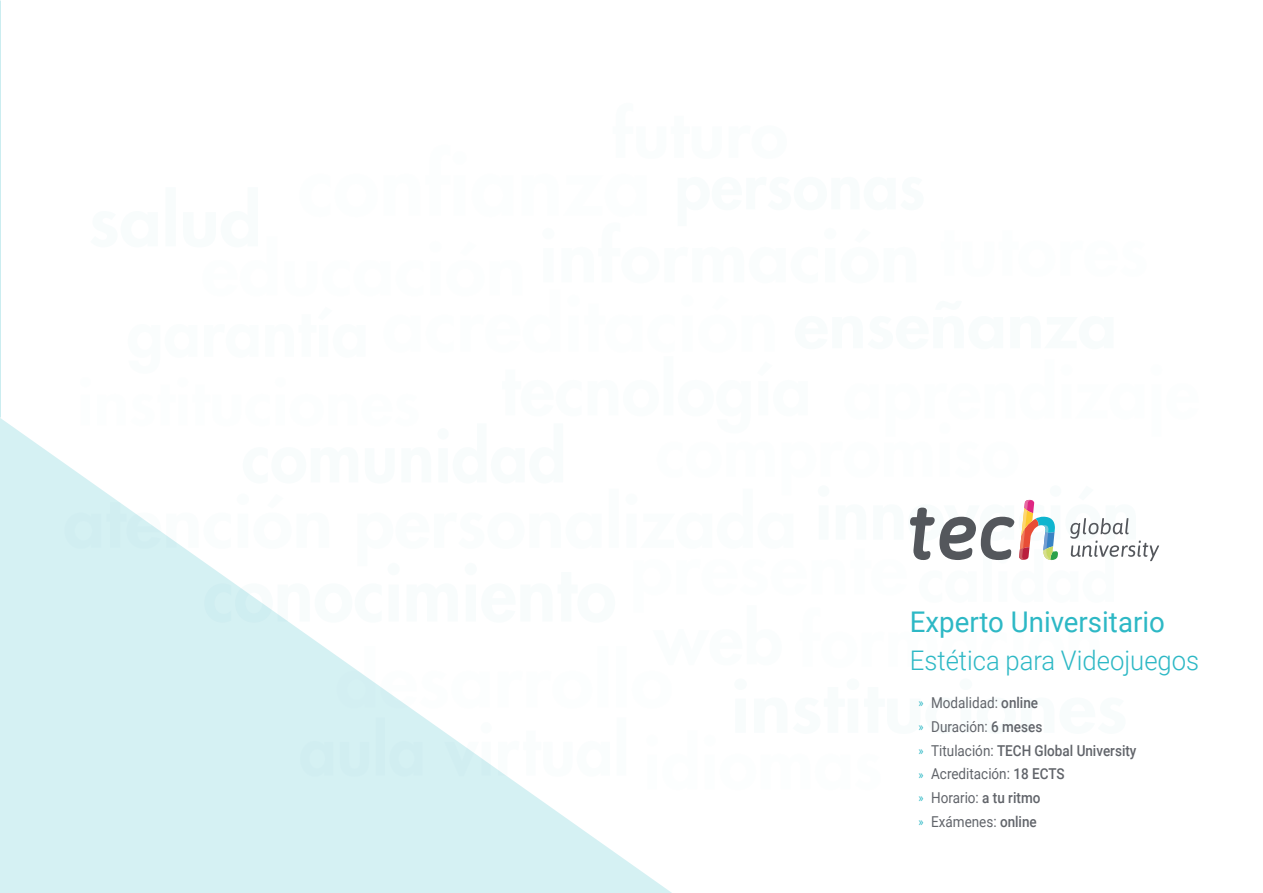
<style>
.page{position:relative;width:1263px;height:893px;background:#fff}
.page>*{position:absolute;margin:0;border:0;box-sizing:border-box;transform-origin:0 0}
.t1{font:28.5px "Roboto";color:#2db8c5}
.t2{font:300 27px "Roboto";color:#2db8c5;scale:.95 1}
.t3{font:15px/23.7px "Roboto";color:#61646a;scale:.9 1}
.s1{font-size:12px;color:#2db8c5}
.s2{font-weight:500}
</style>
<div class="page">
<svg style="left:0;top:418px;width:672px;height:475px;background:#d9f2f4"></svg>
<svg style="left:64px;top:418px;width:1096px;height:372px"></svg>
<h1 class="t1" style="left:910px;top:602px;width:256px">Experto Universitario</h1>
<h2 class="t2" style="left:910px;top:641px;width:306px">Estética para Videojuegos</h2>
<p class="t3" style="left:918px;top:690px;width:244px"><span class="s1">»</span> Modalidad: <span class="s2">online<br></span><span class="s1">»</span> Duración: <span class="s2">6 meses<br></span><span class="s1">»</span> Titulación: <span class="s2">TECH Global University </span><span class="s1">»</span> Acreditación: <span class="s2">18 ECTS<br></span><span class="s1">»</span> Horario: <span class="s2">a tu ritmo<br></span><span class="s1">»</span> Exámenes: <span class="s2">online</span></p>
</div>
